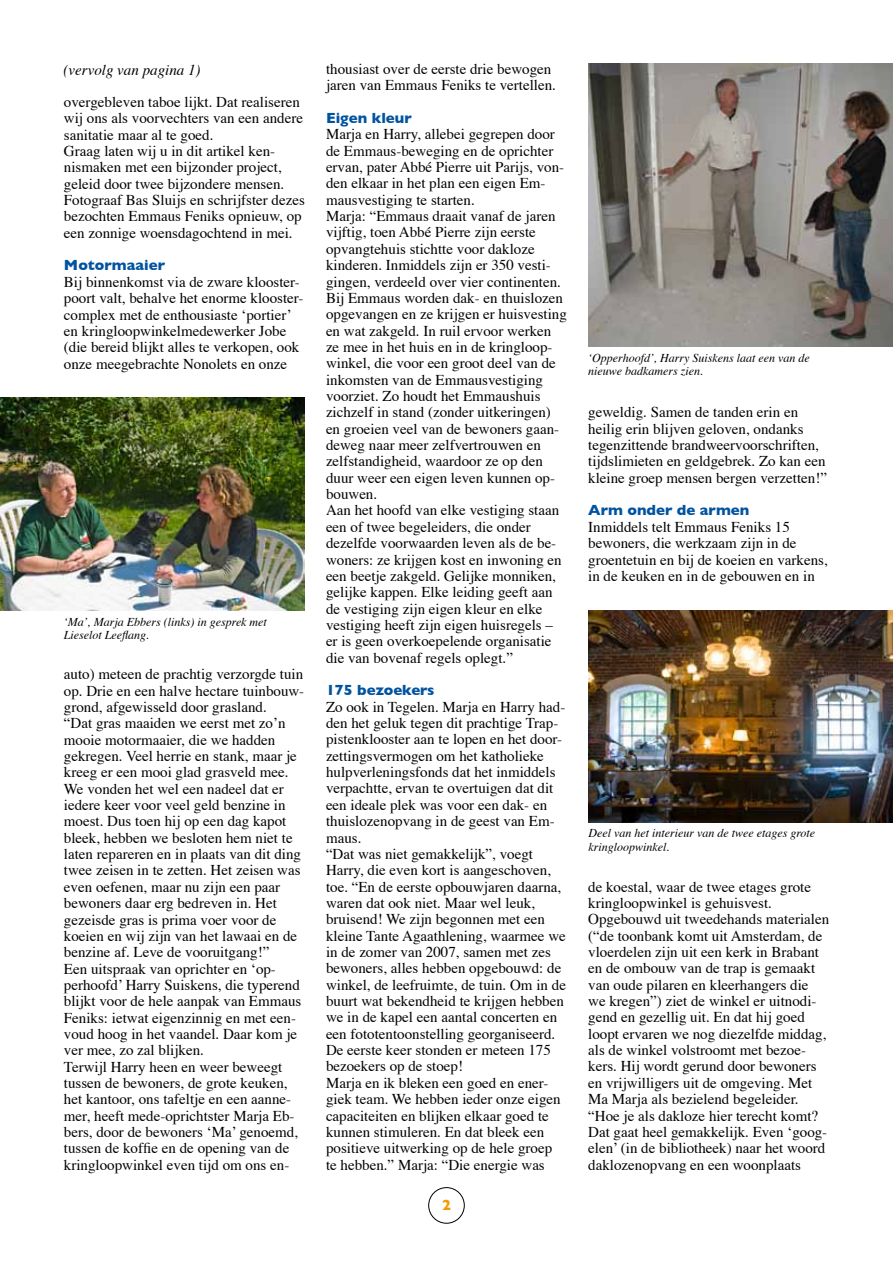
<style>
.page{position:relative;width:893px;height:1263px;background:#fff}
.page>*{position:absolute;margin:0;border:0;box-sizing:border-box;transform-origin:0 0}
.t1{font:15px/16.4px "Times";color:#000}
.t2{font:700 15px "Gill Sans";color:#00539f}
.t3{font:italic 15px "Times";color:#000}
.t4{font:700 15px "Gill Sans";color:#f39900}
.t5{font:italic 12px/13.5px "Times";color:#000}
</style>
<div class="page">
<div style="left:428px;top:1187px;width:37px;height:36px;border:1px solid #000;border-radius:50%"></div>
<img style="left:588px;top:64px;width:305px;height:282px">
<img style="left:0;top:398px;width:304px;height:212px">
<img style="left:588px;top:610px;width:305px;height:212px">
<p class="t3" style="left:64px;top:57px;width:139px">(vervolg van pagina 1)</p>
<p class="t1" style="left:64px;top:92px;width:242px">overgebleven taboe lijkt. Dat realiseren wij ons als voorvechters van een andere sanitatie maar al te goed.<br>Graag laten wij u in dit artikel ken&shy;nismaken met een bijzonder project, geleid door twee bijzondere mensen.<br>Fotograaf Bas Sluijs en schrijfster dezes bezochten Emmaus Feniks opnieuw, op een zonnige woensdagochtend in mei.</p>
<p class="t2" style="left:64px;top:257px;width:103px">Motormaaier</p>
<p class="t1" style="left:64px;top:272px;width:241px">Bij binnenkomst via de zware klooster&shy;poort valt, behalve het enorme klooster&shy;complex met de enthousiaste ‘portier’ en kringloopwinkelmedewerker Jobe (die bereid blijkt alles te verkopen, ook onze meegebrachte Nonolets en onze</p>
<p class="t5" style="left:64px;top:614px;width:205px">‘Ma’, Marja Ebbers (links) in gesprek met<br>Lieselot Leeflang.</p>
<p class="t1" style="left:64px;top:665px;width:242px">auto) meteen de prachtig verzorgde tuin op. Drie en een halve hectare tuinbouw&shy;grond, afgewisseld door grasland.<br>“Dat gras maaiden we eerst met zo’n mooie motormaaier, die we hadden gekregen. Veel herrie en stank, maar je kreeg er een mooi glad grasveld mee.<br>We vonden het wel een nadeel dat er iedere keer voor veel geld benzine in moest. Dus toen hij op een dag kapot bleek, hebben we besloten hem niet te laten repareren en in plaats van dit ding twee zeisen in te zetten. Het zeisen was even oefenen, maar nu zijn een paar bewoners daar erg bedreven in. Het gezeisde gras is prima voer voor de koeien en wij zijn van het lawaai en de benzine af. Leve de vooruitgang!”<br>Een uitspraak van oprichter en ‘op&shy;perhoofd’ Harry Suiskens, die typerend blijkt voor de hele aanpak van Emmaus Feniks: ietwat eigenzinnig en met een&shy;voud hoog in het vaandel. Daar kom je ver mee, zo zal blijken.<br>Terwijl Harry heen en weer beweegt tussen de bewoners, de grote keuken, het kantoor, ons tafeltje en een aanne&shy;mer, heeft mede-oprichtster Marja Eb&shy;bers, door de bewoners ‘Ma’ genoemd, tussen de koffie en de opening van de kringloopwinkel even tijd om ons en-</p>
<p class="t1" style="left:326px;top:59px;width:231px">thousiast over de eerste drie bewogen jaren van Emmaus Feniks te vertellen.</p>
<p class="t2" style="left:326px;top:109px;width:87px">Eigen kleur</p>
<p class="t1" style="left:326px;top:125px;width:242px">Marja en Harry, allebei gegrepen door de Emmaus-beweging en de oprichter ervan, pater Abbé Pierre uit Parijs, von&shy;den elkaar in het plan een eigen Em&shy;mausvestiging te starten.<br>Marja: “Emmaus draait vanaf de jaren vijftig, toen Abbé Pierre zijn eerste opvangtehuis stichtte voor dakloze kinderen. Inmiddels zijn er 350 vesti&shy;gingen, verdeeld over vier continenten.<br>Bij Emmaus worden dak- en thuislozen opgevangen en ze krijgen er huisvesting en wat zakgeld. In ruil ervoor werken ze mee in het huis en in de kringloop&shy;winkel, die voor een groot deel van de inkomsten van de Emmausvestiging voorziet. Zo houdt het Emmaushuis zichzelf in stand (zonder uitkeringen) en groeien veel van de bewoners gaan&shy;deweg naar meer zelfvertrouwen en zelfstandigheid, waardoor ze op den duur weer een eigen leven kunnen op&shy;bouwen.<br>Aan het hoofd van elke vestiging staan een of twee begeleiders, die onder dezelfde voorwaarden leven als de be&shy;woners: ze krijgen kost en inwoning en een beetje zakgeld. Gelijke monniken, gelijke kappen. Elke leiding geeft aan de vestiging zijn eigen kleur en elke vestiging heeft zijn eigen huisregels – er is geen overkoepelende organisatie die van bovenaf regels oplegt.”</p>
<p class="t2" style="left:326px;top:681px;width:110px">175 bezoekers</p>
<p class="t1" style="left:326px;top:697px;width:241px">Zo ook in Tegelen. Marja en Harry had&shy;den het geluk tegen dit prachtige Trap&shy;pistenklooster aan te lopen en het door&shy;zettingsvermogen om het katholieke hulpverleningsfonds dat het inmiddels verpachtte, ervan te overtuigen dat dit een ideale plek was voor een dak- en thuislozenopvang in de geest van Em&shy;maus.<br>“Dat was niet gemakkelijk”, voegt Harry, die even kort is aangeschoven, toe. “En de eerste opbouwjaren daarna, waren dat ook niet. Maar wel leuk, bruisend! We zijn begonnen met een kleine Tante Agaathlening, waarmee we in de zomer van 2007, samen met zes bewoners, alles hebben opgebouwd: de winkel, de leefruimte, de tuin. Om in de buurt wat bekendheid te krijgen hebben we in de kapel een aantal concerten en een fototentoonstelling georganiseerd.<br>De eerste keer stonden er meteen 175 bezoekers op de stoep!<br>Marja en ik bleken een goed en ener&shy;giek team. We hebben ieder onze eigen capaciteiten en blijken elkaar goed te kunnen stimuleren. En dat bleek een positieve uitwerking op de hele groep te hebben.” Marja: “Die energie was</p>
<p class="t4" style="left:442px;top:1196px;width:10px">2</p>
<p class="t5" style="left:588px;top:350px;width:223px">‘Opperhoofd’, Harry Suiskens laat een van de nieuwe badkamers zien.</p>
<p class="t1" style="left:588px;top:403px;width:240px">geweldig. Samen de tanden erin en heilig erin blijven geloven, ondanks tegenzittende brandweervoorschriften, tijdslimieten en geldgebrek. Zo kan een kleine groep mensen bergen verzetten!”</p>
<p class="t2" style="left:588px;top:502px;width:163px">Arm onder de armen</p>
<p class="t1" style="left:588px;top:517px;width:241px">Inmiddels telt Emmaus Feniks 15 bewoners, die werkzaam zijn in de groentetuin en bij de koeien en varkens, in de keuken en in de gebouwen en in</p>
<p class="t5" style="left:588px;top:825px;width:228px">Deel van het interieur van de twee etages grote kringloopwinkel.</p>
<p class="t1" style="left:588px;top:877px;width:242px">de koestal, waar de twee etages grote kringloopwinkel is gehuisvest.<br>Opgebouwd uit tweedehands materialen (“de toonbank komt uit Amsterdam, de vloerdelen zijn uit een kerk in Brabant en de ombouw van de trap is gemaakt van oude pilaren en kleerhangers die we kregen”) ziet de winkel er uitnodi&shy;gend en gezellig uit. En dat hij goed loopt ervaren we nog diezelfde middag, als de winkel volstroomt met bezoe&shy;kers. Hij wordt gerund door bewoners en vrijwilligers uit de omgeving. Met Ma Marja als bezielend begeleider. “Hoe je als dakloze hier terecht komt?<br>Dat gaat heel gemakkelijk. Even ‘goog&shy;elen’ (in de bibliotheek) naar het woord daklozenopvang en een woonplaats</p>
</div>
